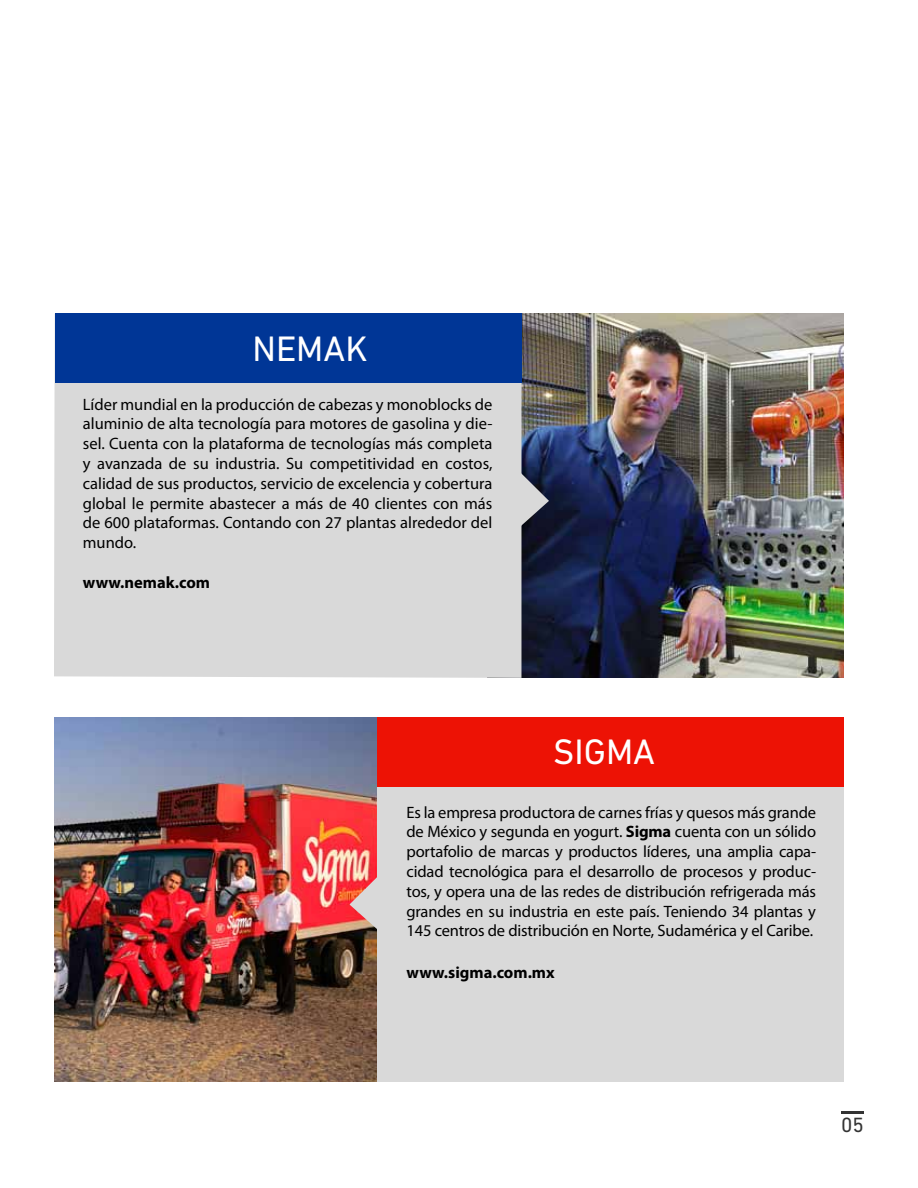
<style>
.page{position:relative;width:918px;height:1188px;background:#fff}
.page>*{position:absolute;margin:0;border:0;box-sizing:border-box;transform-origin:0 0}
.t1{font:36px "DIN Next LT Pro";color:#fff}
.t2{font:21px "DIN Next LT Pro";color:#333}
.t3{font:16.5px/19.8px "Myriad Pro";letter-spacing:-.005em;color:#000;text-align:justify}
.t4{font:700 16.5px "Myriad Pro";color:#000}
.s1{font-weight:700}
</style>
<div class="page">
<hr style="left:841px;top:1112px;width:23px;height:2px;background:#333">
<img style="left:54px;top:717px;width:323px;height:365px">
<img style="left:521px;top:314px;width:323px;height:364px">
<div style="left:54px;top:314px;width:467px;height:364px;background:#d9d9d9"></div>
<div style="left:55px;top:314px;width:466px;height:69px;background:#003696"></div>
<svg style="left:521px;top:473px;width:28px;height:53px"></svg>
<div style="left:377px;top:717px;width:467px;height:365px;background:#d9d9d9"></div>
<div style="left:377px;top:717px;width:467px;height:70px;background:#ed1205"></div>
<svg style="left:350px;top:876px;width:27px;height:54px"></svg>
<h1 class="t1" style="left:253px;top:328px;width:117px">NEMAK</h1>
<p class="t3" style="left:83px;top:394px;width:411px">Líder mundial en la producción de cabezas y monoblocks de aluminio de alta tecnología para motores de gasolina y die&shy;sel. Cuenta con la plataforma de tecnologías más completa y avanzada de su industria. Su competitividad en costos, calidad de sus productos, servicio de excelencia y cobertura global le permite abastecer a más de 40 clientes con más de 600 plataformas. Contando con 27 plantas alrededor del mundo.</p>
<p class="t4" style="left:83px;top:571px;width:129px">www.nemak.com</p>
<h1 class="t1" style="left:553px;top:731px;width:103px">SIGMA</h1>
<p class="t3" style="left:407px;top:802px;width:411px">Es la empresa productora de carnes frías y quesos más grande de México y segunda en yogurt. <span class="s1">Sigma</span> cuenta con un sólido portafolio de marcas y productos líderes, una amplia capa&shy;cidad tecnológica para el desarrollo de procesos y produc&shy;tos, y opera una de las redes de distribución refrigerada más grandes en su industria en este país. Teniendo 34 plantas y 145 centros de distribución en Norte, Sudamérica y el Caribe.</p>
<p class="t4" style="left:407px;top:962px;width:150px">www.sigma.com.mx</p>
<p class="t2" style="left:841px;top:1112px;width:24px">05</p>
</div>
